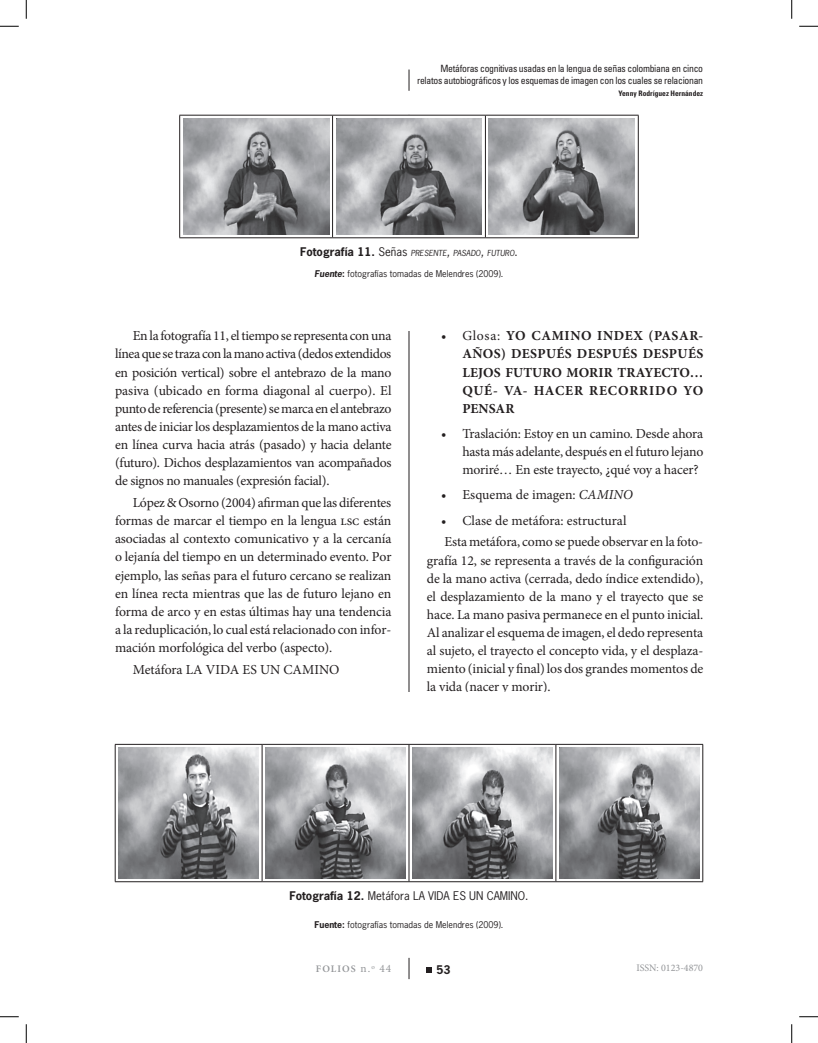
<style>
.page{position:relative;width:818px;height:1043px;background:#fff}
.page>*{position:absolute;margin:0;border:0;box-sizing:border-box;transform-origin:0 0}
.t1{font:13.75px/18.1px "Minion Pro";letter-spacing:-.01em;color:#231f20;text-align:justify}
.t2{font:700 13.75px/18.1px "Minion Pro";letter-spacing:.005em;color:#231f20;text-align:justify}
.t3{font:11.25px "News Gothic Std";color:#231f20}
.t4{font:700 11.25px "News Gothic Std";color:#231f20}
.t5{font:condensed 10px/12px "Univers LT Std";letter-spacing:-.03em;color:#231f20;text-align:right}
.t6{font:10px "Minion Pro";color:#939598}
.t7{font:600 10px "Minion Pro";letter-spacing:.11em;color:#939598}
.t8{font:8.75px "News Gothic Std";color:#231f20}
.t9{font:italic 7.88px "News Gothic Std";color:#231f20}
.t10{font:700 condensed 7.5px "Univers LT Std";color:#231f20}
.s1{font-weight:700;font-style:normal;font-size:11.25px}
.s2{font-style:normal;font-size:11.25px}
.s3{font-size:11.25px}
.s4{font-weight:700;font-style:italic}
.s5{font-weight:700}
.s6{font-weight:400}
.s7{font-style:italic}
.s8{font-style:inherit}
.s9{font-weight:400;font-size:11.25px}
</style>
<div class="page">
<hr style="left:409px;top:115px;width:1px;height:813px;background:#231f20">
<svg style="left:426px;top:967px;width:6px;height:5px"></svg>
<svg style="left:409px;top:69px;width:1px;height:22px"></svg>
<svg style="left:409px;top:957px;width:1px;height:22px"></svg>
<div style="left:115px;top:115px;width:588px;height:215px;background:#fff"></div>
<hr style="left:179px;top:115px;width:153px;height:1px;background:#231f20">
<hr style="left:332px;top:115px;width:153px;height:1px;background:#231f20">
<hr style="left:485px;top:115px;width:153px;height:1px;background:#231f20">
<hr style="left:179px;top:237px;width:153px;height:1px;background:#231f20">
<hr style="left:332px;top:237px;width:153px;height:1px;background:#231f20">
<hr style="left:485px;top:237px;width:153px;height:1px;background:#231f20">
<hr style="left:179px;top:115px;width:1px;height:122px;background:#231f20">
<hr style="left:332px;top:115px;width:1px;height:122px;background:#231f20">
<hr style="left:485px;top:115px;width:1px;height:122px;background:#231f20">
<hr style="left:638px;top:115px;width:1px;height:122px;background:#231f20">
<img style="left:183px;top:119px;width:146px;height:115px">
<img style="left:336px;top:119px;width:146px;height:115px">
<img style="left:489px;top:119px;width:145px;height:115px">
<div style="left:115px;top:692px;width:588px;height:236px;background:#fff"></div>
<hr style="left:115px;top:744px;width:147px;height:1px;background:#231f20">
<hr style="left:262px;top:744px;width:147px;height:1px;background:#231f20">
<hr style="left:409px;top:744px;width:147px;height:1px;background:#231f20">
<hr style="left:556px;top:744px;width:147px;height:1px;background:#231f20">
<hr style="left:115px;top:881px;width:147px;height:1px;background:#231f20">
<hr style="left:262px;top:881px;width:147px;height:1px;background:#231f20">
<hr style="left:409px;top:881px;width:147px;height:1px;background:#231f20">
<hr style="left:556px;top:881px;width:147px;height:1px;background:#231f20">
<hr style="left:115px;top:744px;width:1px;height:137px;background:#231f20">
<hr style="left:262px;top:744px;width:1px;height:137px;background:#231f20">
<hr style="left:408px;top:744px;width:1px;height:137px;background:#231f20">
<hr style="left:555px;top:744px;width:1px;height:137px;background:#231f20">
<hr style="left:702px;top:744px;width:1px;height:137px;background:#231f20">
<img style="left:119px;top:748px;width:139px;height:130px">
<img style="left:265px;top:748px;width:140px;height:130px">
<img style="left:412px;top:748px;width:140px;height:130px">
<img style="left:559px;top:748px;width:140px;height:130px">
<svg style="left:0;top:25px;width:19px;height:2px"></svg>
<svg style="left:799px;top:25px;width:19px;height:2px"></svg>
<svg style="left:0;top:1016px;width:19px;height:1px"></svg>
<svg style="left:799px;top:1016px;width:19px;height:1px"></svg>
<svg style="left:25px;top:0;width:2px;height:19px"></svg>
<svg style="left:25px;top:1024px;width:2px;height:18px"></svg>
<svg style="left:791px;top:0;width:1px;height:19px"></svg>
<svg style="left:791px;top:1024px;width:1px;height:18px"></svg>
<p class="t5" style="left:417px;top:62px;width:287px">Metáforas cognitivas usadas en la lengua de señas colombiana en cinco relatos autobiográficos y los esquemas de imagen con los cuales se relacionan</p>
<p class="t10" style="left:618px;top:89px;width:86px">Yenny Rodríguez Hernández</p>
<p class="t9" style="left:300px;top:248px;width:219px"><span class="s1">Fotografía 11.</span> <span class="s2">Señas</span> PRESENTE<span class="s3">,</span> PASADO<span class="s3">,</span> FUTURO<span class="s2">.</span></p>
<p class="t8" style="left:314px;top:268px;width:190px"><span class="s4">Fuente</span><span class="s5">:</span> fotografías tomadas de Melendres (2009).</p>
<p class="t1" style="left:115px;top:327px;width:278px;text-indent:18px">En la fotografía 11, el tiempo se representa con una línea que se traza con la mano activa (dedos extendidos en posición vertical) sobre el antebrazo de la mano pasiva (ubicado en forma diagonal al cuerpo). El punto de referencia (presente) se marca en el antebrazo antes de iniciar los desplazamientos de la mano activa en línea curva hacia atrás (pasado) y hacia delante (futuro). Dichos desplazamientos van acompañados de signos no manuales (expresión facial).</p>
<p class="t1" style="left:115px;top:493px;width:278px;text-indent:18px">López &amp; Osorno (2004) afirman que las diferentes formas de marcar el tiempo en la lengua lsc están asociadas al contexto comunicativo y a la cercanía o lejanía del tiempo en un determinado evento. Por ejemplo, las señas para el futuro cercano se realizan en línea recta mientras que las de futuro lejano en forma de arco y en estas últimas hay una tendencia a la reduplicación, lo cual está relacionado con infor&shy;mación morfológica del verbo (aspecto).</p>
<p class="t1" style="left:133px;top:660px;width:208px">Metáfora LA VIDA ES UN CAMINO</p>
<p class="t2" style="left:462px;top:326px;width:242px;text-indent:-21px"><span class="s6">• Glosa:</span> YO CAMINO INDEX (PASAR-AÑOS) DESPUÉS DESPUÉS DESPUÉS LEJOS FUTURO MORIR TRAYECTO… QUÉ- VA- HACER RECORRIDO YO PENSAR</p>
<p class="t1" style="left:462px;top:424px;width:242px;text-indent:-21px">• Traslación: Estoy en un camino. Desde ahora hasta más adelante, después en el futuro lejano moriré… En este trayecto, ¿qué voy a hacer?</p>
<p class="t1" style="left:441px;top:486px;width:193px">• Esquema de imagen: <span class="s7">CAMINO</span></p>
<p class="t1" style="left:441px;top:509px;width:263px;line-height:21.6px">• Clase de metáfora: estructural<br>Esta metáfora, como se puede observar en la foto-</p>
<p class="t1" style="left:427px;top:551px;width:278px">grafía 12, se representa a través de la configuración de la mano activa (cerrada, dedo índice extendido), el desplazamiento de la mano y el trayecto que se hace. La mano pasiva permanece en el punto inicial.<br>Al analizar el esquema de imagen, el dedo representa al sujeto, el trayecto el concepto vida, y el desplaza&shy;miento (inicial y final) los dos grandes momentos de la vida (nacer y morir).</p>
<p class="t3" style="left:289px;top:888px;width:240px"><span class="s5">Fotografía 12.</span> <span class="s8">Metáfora</span> LA VIDA ES UN CAMINO.</p>
<p class="t8" style="left:314px;top:919px;width:190px"><span class="s5">Fuente:</span> fotografías tomadas de Melendres (2009).</p>
<p class="t7" style="left:316px;top:961px;width:77px">FOLIOS <span class="s9">n.</span><sup>o</sup> <span class="s9">44</span></p>
<p class="t6" style="left:636px;top:961px;width:68px">ISSN: 0123-4870</p>
<p class="t4" style="left:436px;top:962px;width:15px">53</p>
</div>
